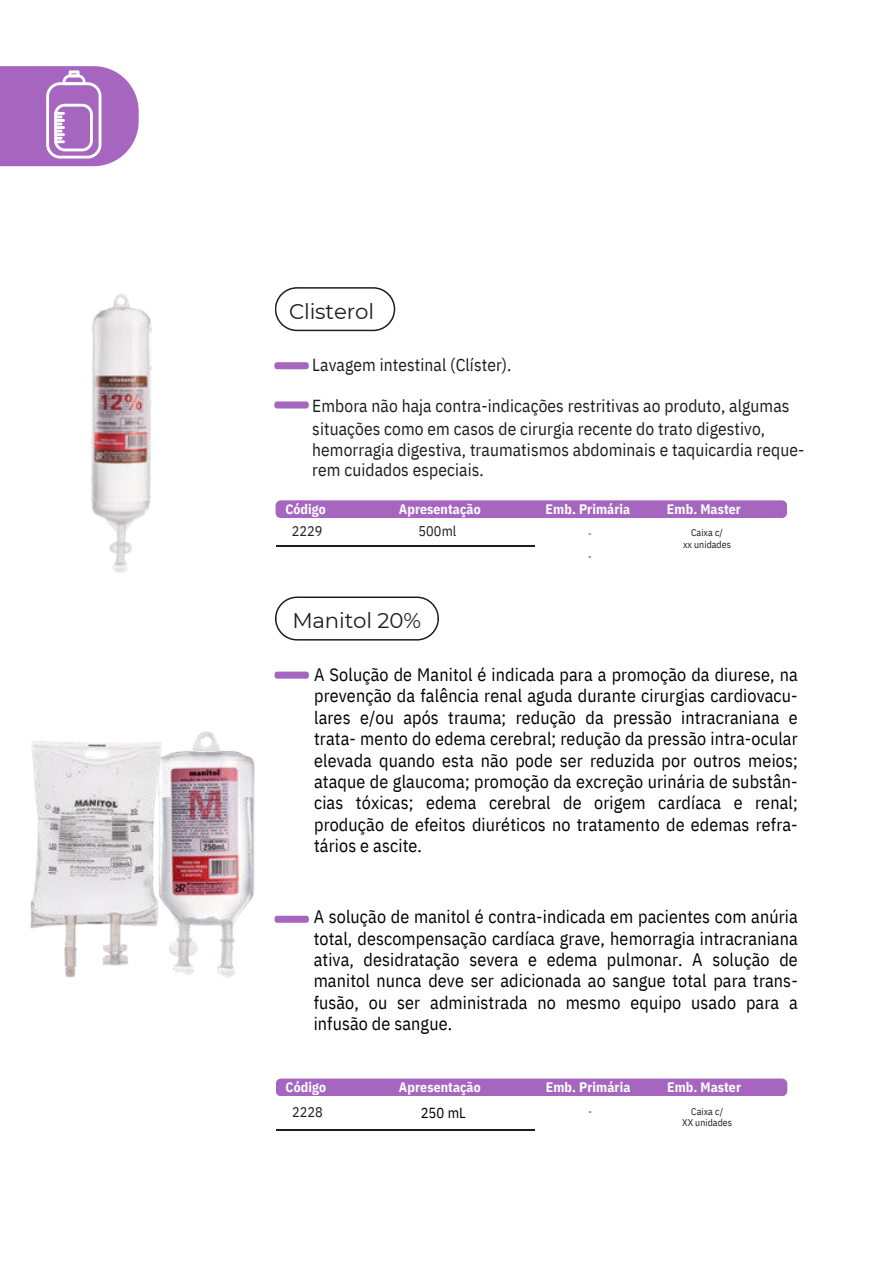
<style>
.page{position:relative;width:894px;height:1264px;background:#fff}
.page>*{position:absolute;margin:0;border:0;box-sizing:border-box;transform-origin:0 0}
.t1{font:21.3px "Montserrat";letter-spacing:-.005em;color:#1d1d1b}
.t2{font:18px/21.3px "IBM Plex Sans Cond";letter-spacing:.005em;color:#000;text-align:justify}
.t3{font:17.4px/23.7px "IBM Plex Sans Cond";letter-spacing:.005em;color:#1d1d1b}
.t4{font:14.55px "IBM Plex Sans Cond";color:#000}
.t5{font:14.1px "IBM Plex Sans Cond";letter-spacing:.005em;color:#1d1d1b}
.t6{font:700 13.65px "IBM Plex Sans Cond";letter-spacing:.005em;color:#fff}
.t7{font:9.75px/11.2px "IBM Plex Sans Cond";letter-spacing:.005em;color:#1d1d1b;text-align:center}
</style>
<div class="page">
<svg style="left:0;top:66px;width:139px;height:100px;background:#b47ec9"></svg>
<div style="left:274px;top:362px;width:35px;height:7px;background:#a666bf;border-radius:3px"></div>
<div style="left:274px;top:401px;width:35px;height:7px;background:#a666bf;border-radius:3px"></div>
<div style="left:274px;top:671px;width:35px;height:7px;background:#a666bf;border-radius:3px"></div>
<div style="left:274px;top:915px;width:35px;height:7px;background:#a666bf;border-radius:3px"></div>
<svg style="left:275px;top:287px;width:120px;height:44px"></svg>
<svg style="left:275px;top:596px;width:164px;height:44px"></svg>
<div style="left:275px;top:500px;width:511px;height:18px;background:#a666bf;border-radius:5px"></div>
<div style="left:275px;top:1078px;width:512px;height:18px;background:#a666bf;border-radius:5px"></div>
<hr style="left:276px;top:545px;width:258px;height:1px;background:#1d1d1b">
<hr style="left:276px;top:1129px;width:258px;height:1px;background:#1d1d1b">
<img style="left:91px;top:294px;width:61px;height:278px">
<img style="left:184px;top:731px;width:71px;height:247px">
<img style="left:30px;top:741px;width:154px;height:237px">
<div style="left:58px;top:864px;width:12px;height:10px;background:#e5e3e6"></div>
<h3 class="t1" style="left:289px;top:298px;width:87px">Clisterol</h3>
<p class="t3" style="left:312px;top:353px;width:201px">Lavagem intestinal (Clíster).</p>
<p class="t3" style="left:312px;top:393px;width:478px">Embora não haja contra-indicações restritivas ao produto, algumas situações como em casos de cirurgia recente do trato digestivo,</p>
<p class="t3" style="left:312px;top:439px;width:493px;line-height:20.2px">hemorragia digestiva, traumatismos abdominais e taquicardia reque&shy;rem cuidados especiais.</p>
<h3 class="t6" style="left:285px;top:500px;width:42px">Código</h3>
<h4 class="t6" style="left:399px;top:500px;width:83px">Apresentação</h4>
<p class="t6" style="left:545px;top:500px;width:86px">Emb. Primária</p>
<h1 class="t6" style="left:666px;top:500px;width:75px">Emb. Master</h1>
<p class="t5" style="left:292px;top:521px;width:32px">2229</p>
<h2 class="t5" style="left:418px;top:521px;width:39px">500ml</h2>
<h3 class="t7" style="left:588px;top:527px;width:5px">-</h3>
<h3 class="t7" style="left:588px;top:551px;width:5px">-</h3>
<h3 class="t7" style="left:682px;top:527px;width:49px">Caixa c/<br>xx unidades</h3>
<h3 class="t1" style="left:292px;top:607px;width:130px">Manitol 20%</h3>
<h4 class="t2" style="left:314px;top:663px;width:485px">A Solução de Manitol é indicada para a promoção da diurese, na prevenção da falência renal aguda durante cirurgias cardiovacu&shy;lares e/ou após trauma; redução da pressão intracraniana e trata- mento do edema cerebral; redução da pressão intra-ocular elevada quando esta não pode ser reduzida por outros meios; ataque de glaucoma; promoção da excreção urinária de substân&shy;cias tóxicas; edema cerebral de origem cardíaca e renal; produção de efeitos diuréticos no tratamento de edemas refra&shy;tários e ascite.</h4>
<p class="t2" style="left:313px;top:905px;width:485px">A solução de manitol é contra-indicada em pacientes com anúria total, descompensação cardíaca grave, hemorragia intracraniana ativa, desidratação severa e edema pulmonar. A solução de manitol nunca deve ser adicionada ao sangue total para trans&shy;fusão, ou ser administrada no mesmo equipo usado para a infusão de sangue.</p>
<h3 class="t6" style="left:285px;top:1078px;width:42px">Código</h3>
<h2 class="t5" style="left:292px;top:1102px;width:32px">2228</h2>
<h4 class="t6" style="left:399px;top:1078px;width:83px">Apresentação</h4>
<h4 class="t4" style="left:420px;top:1103px;width:47px">250 mL</h4>
<p class="t6" style="left:545px;top:1078px;width:86px">Emb. Primária</p>
<h3 class="t7" style="left:588px;top:1105px;width:5px">-</h3>
<p class="t6" style="left:667px;top:1078px;width:75px">Emb. Master</p>
<h3 class="t7" style="left:682px;top:1105px;width:51px">Caixa c/<br>XX unidades</h3>
</div>
